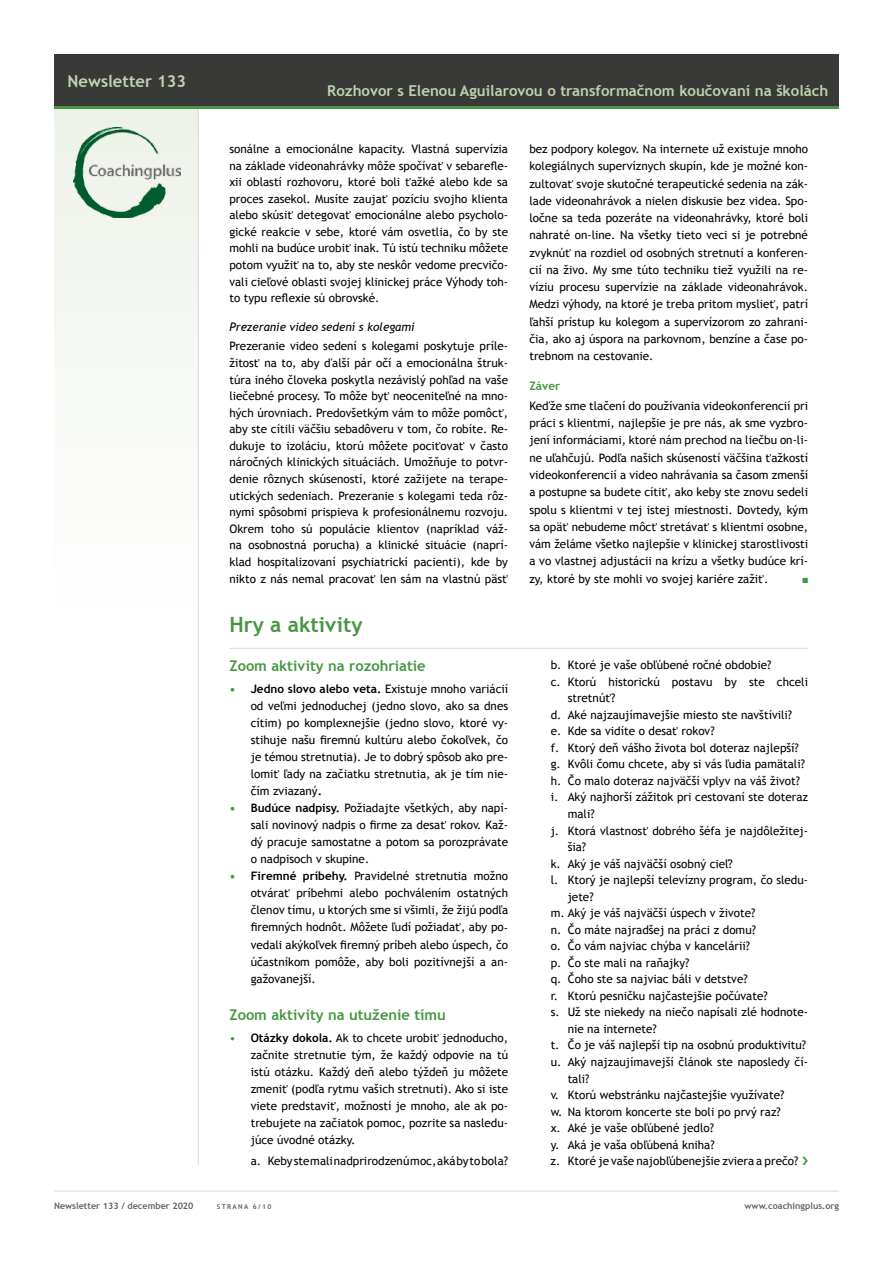
<style>
.page{position:relative;width:893px;height:1263px;background:#fff}
.page>*{position:absolute;margin:0;border:0;box-sizing:border-box;transform-origin:0 0}
.t1{font:700 21px "Trebuchet MS";color:#469642}
.t2{font:700 16.5px "Trebuchet MS";color:#c0d2b0}
.t3{font:700 15px "Trebuchet MS";color:#c0d2b0}
.t4{font:700 14.7px "Trebuchet MS";color:#469642}
.t5{font:11.7px/16.6px "Trebuchet MS";color:#000;text-align:justify}
.t6{font:italic 11.7px "Trebuchet MS";color:#000}
.t7{font:700 11.7px "Trebuchet MS";color:#469642}
.t8{font:700 9px "Trebuchet MS";color:#646363}
.t9{font:7.5px "Zapf Dingbats ITC";color:#469642}
.t10{font:700 6.75px "Trebuchet MS";letter-spacing:.2em;color:#646363}
.s1{font-weight:700;color:#469642}
.s2{font-weight:700}
.s3{color:#469642}
</style>
<div class="page">
<div style="left:54px;top:106px;width:145px;height:525px;background:#f7f9f6"></div>
<hr style="left:54px;top:1191px;width:785px;height:1px;background:#dadada">
<hr style="left:198px;top:108px;width:1px;height:1057px;background:#dadada">
<div style="left:54px;top:54px;width:785px;height:53px;background:#393938"></div>
<hr style="left:54px;top:106px;width:785px;height:3px;background:#469642">
<img style="left:74px;top:127px;width:106px;height:91px">
<hr style="left:229px;top:648px;width:579px;height:1px;background:#dadada">
<h2 class="t2" style="left:68px;top:70px;width:120px">Newsletter 133</h2>
<p class="t3" style="left:327px;top:81px;width:503px">Rozhovor s Elenou Aguilarovou o transformačnom koučovaní na školách</p>
<p class="t5" style="left:229px;top:141px;width:280px">sonálne a emocionálne kapacity. Vlastná supervízia na základe videonahrávky môže spočívať v sebarefle&shy;xii oblastí rozhovoru, ktoré boli ťažké alebo kde sa proces zasekol. Musíte zaujať pozíciu svojho klienta alebo skúsiť detegovať emocionálne alebo psycholo&shy;gické reakcie v sebe, ktoré vám osvetlia, čo by ste mohli na budúce urobiť inak. Tú istú techniku môžete potom využiť na to, aby ste neskôr vedome precvičo&shy;vali cieľové oblasti svojej klinickej práce Výhody toh&shy;to typu reflexie sú obrovské.</p>
<p class="t6" style="left:229px;top:320px;width:187px">Prezeranie video sedení s kolegami</p>
<p class="t5" style="left:229px;top:338px;width:280px">Prezeranie video sedení s kolegami poskytuje príle&shy;žitosť na to, aby ďalší pár očí a emocionálna štruk&shy;túra iného človeka poskytla nezávislý pohľad na vaše liečebné procesy. To môže byť neoceniteľné na mno&shy;hých úrovniach. Predovšetkým vám to môže pomôcť, aby ste cítili väčšiu sebadôveru v tom, čo robíte. Re&shy;dukuje to izoláciu, ktorú môžete pociťovať v často náročných klinických situáciách. Umožňuje to potvr&shy;denie rôznych skúseností, ktoré zažijete na terape&shy;utických sedeniach. Prezeranie s kolegami teda rôz&shy;nymi spôsobmi prispieva k profesionálnemu rozvoju.<br>Okrem toho sú populácie klientov (napríklad váž&shy;na osobnostná porucha) a klinické situácie (naprí&shy;klad hospitalizovaní psychiatrickí pacienti), kde by nikto z nás nemal pracovať len sám na vlastnú päsť</p>
<h1 class="t1" style="left:229px;top:611px;width:135px">Hry a aktivity</h1>
<p class="t4" style="left:229px;top:657px;width:198px">Zoom aktivity na rozohriatie</p>
<p class="t5" style="left:251px;top:681px;width:259px;text-indent:-21px"><span class="s1">•</span> <span class="s2">Jedno slovo alebo veta.</span> Existuje mnoho variácií od veľmi jednoduchej (jedno slovo, ako sa dnes cítim) po komplexnejšie (jedno slovo, ktoré vy&shy;stihuje našu firemnú kultúru alebo čokoľvek, čo je témou stretnutia). Je to dobrý spôsob ako pre&shy;lomiť ľady na začiatku stretnutia, ak je tím nie&shy;čím zviazaný<span class="s2">.</span></p>
<p class="t5" style="left:251px;top:800px;width:259px;text-indent:-21px"><span class="s1">•</span> <span class="s2">Budúce nadpisy.</span> Požiadajte všetkých, aby napí&shy;sali novinový nadpis o firme za desať rokov. Kaž&shy;dý pracuje samostatne a potom sa porozprávate o nadpisoch v skupine.</p>
<p class="t5" style="left:251px;top:868px;width:259px;text-indent:-21px"><span class="s1">•</span> <span class="s2">Firemné príbehy.</span> Pravidelné stretnutia možno otvárať príbehmi alebo pochválením ostatných členov tímu, u ktorých sme si všimli, že žijú podľa firemných hodnôt. Môžete ľudí požiadať, aby po&shy;vedali akýkoľvek firemný príbeh alebo úspech, čo účastníkom pomôže, aby boli pozitívnejší a an&shy;gažovanejší.</p>
<p class="t4" style="left:229px;top:1005px;width:218px">Zoom aktivity na utuženie tímu</p>
<p class="t5" style="left:251px;top:1029px;width:259px;text-indent:-21px"><span class="s3">•</span> <span class="s2">Otázky dokola.</span> Ak to chcete urobiť jednoducho, začnite stretnutie tým, že každý odpovie na tú istú otázku. Každý deň alebo týždeň ju môžete zmeniť (podľa rytmu vašich stretnutí). Ako si iste viete predstaviť, možností je mnoho, ale ak po&shy;trebujete na začiatok pomoc, pozrite sa nasledu&shy;júce úvodné otázky.</p>
<p class="t5" style="left:251px;top:1153px;width:259px">a. Keby ste mali nadprirodzenú moc, aká by to bola?</p>
<p class="t5" style="left:529px;top:140px;width:280px;line-height:17.2px">bez podpory kolegov. Na internete už existuje mnoho kolegiálnych supervíznych skupín, kde je možné kon&shy;zultovať svoje skutočné terapeutické sedenia na zák&shy;lade videonahrávok a nielen diskusie bez videa. Spo&shy;ločne sa teda pozeráte na videonahrávky, ktoré boli nahraté on-line. Na všetky tieto veci si je potrebné zvyknúť na rozdiel od osobných stretnutí a konferen&shy;cií na živo. My sme túto techniku tiež využili na re&shy;víziu procesu supervízie na základe videonahrávok.<br>Medzi výhody, na ktoré je treba pritom myslieť, patrí ľahší prístup ku kolegom a supervízorom zo zahrani&shy;čia, ako aj úspora na parkovnom, benzíne a čase po&shy;trebnom na cestovanie.</p>
<p class="t7" style="left:529px;top:378px;width:32px">Záver</p>
<p class="t5" style="left:529px;top:397px;width:280px;line-height:17.2px">Keďže sme tlačení do používania videokonferencií pri práci s klientmi, najlepšie je pre nás, ak sme vyzbro&shy;jení informáciami, ktoré nám prechod na liečbu on-li&shy;ne uľahčujú. Podľa našich skúseností väčšina ťažkostí videokonferencií a video nahrávania sa časom zmenší a postupne sa budete cítiť, ako keby ste znovu sedeli spolu s klientmi v tej istej miestnosti. Dovtedy, kým sa opäť nebudeme môcť stretávať s klientmi osobne, vám želáme všetko najlepšie v klinickej starostlivosti a vo vlastnej adjustácii na krízu a všetky budúce krí&shy;zy, ktoré by ste mohli vo svojej kariére zažiť.</p>
<p class="t9" style="left:802px;top:576px;width:7px">■</p>
<p class="t5" style="left:551px;top:657px;width:222px">b. Ktoré je vaše obľúbené ročné obdobie?</p>
<p class="t5" style="left:551px;top:673px;width:259px">c. Ktorú historickú postavu by ste chceli</p>
<p class="t5" style="left:568px;top:690px;width:49px">stretnúť?</p>
<p class="t5" style="left:551px;top:706px;width:243px">d. Aké najzaujímavejšie miesto ste navštívili?</p>
<p class="t5" style="left:551px;top:723px;width:165px">e. Kde sa vidíte o desať rokov?</p>
<p class="t5" style="left:551px;top:739px;width:250px">f. Ktorý deň vášho života bol doteraz najlepší?</p>
<p class="t5" style="left:551px;top:756px;width:256px">g. Kvôli čomu chcete, aby si vás ľudia pamätali?</p>
<p class="t5" style="left:551px;top:773px;width:251px">h. Čo malo doteraz najväčší vplyv na váš život?</p>
<p class="t5" style="left:551px;top:789px;width:259px">i. Aký najhorší zážitok pri cestovaní ste doteraz</p>
<p class="t5" style="left:568px;top:806px;width:28px">mali?</p>
<p class="t5" style="left:551px;top:822px;width:259px">j. Ktorá vlastnosť dobrého šéfa je najdôležitej-</p>
<p class="t5" style="left:568px;top:839px;width:20px">šia?</p>
<p class="t5" style="left:551px;top:855px;width:184px">k. Aký je váš najväčší osobný cieľ?</p>
<p class="t5" style="left:551px;top:872px;width:259px">l. Ktorý je najlepší televízny program, čo sledu-</p>
<p class="t5" style="left:568px;top:888px;width:27px">jete?</p>
<p class="t5" style="left:551px;top:905px;width:206px">m. Aký je váš najväčší úspech v živote?</p>
<p class="t5" style="left:551px;top:921px;width:207px">n. Čo máte najradšej na práci z domu?</p>
<p class="t5" style="left:551px;top:938px;width:201px">o. Čo vám najviac chýba v kancelárii?</p>
<p class="t5" style="left:551px;top:954px;width:140px">p. Čo ste mali na raňajky?</p>
<p class="t5" style="left:551px;top:971px;width:199px">q. Čoho ste sa najviac báli v detstve?</p>
<p class="t5" style="left:551px;top:987px;width:219px">r. Ktorú pesničku najčastejšie počúvate?</p>
<p class="t5" style="left:551px;top:1004px;width:259px">s. Už ste niekedy na niečo napísali zlé hodnote-</p>
<p class="t5" style="left:568px;top:1020px;width:91px">nie na internete?</p>
<p class="t5" style="left:551px;top:1037px;width:257px">t. Čo je váš najlepší tip na osobnú produktivitu?</p>
<p class="t5" style="left:551px;top:1054px;width:259px">u. Aký najzaujímavejší článok ste naposledy čí-</p>
<p class="t5" style="left:568px;top:1070px;width:23px">tali?</p>
<p class="t5" style="left:551px;top:1087px;width:235px">v. Ktorú webstránku najčastejšie využívate?</p>
<p class="t5" style="left:551px;top:1103px;width:232px">w. Na ktorom koncerte ste boli po prvý raz?</p>
<p class="t5" style="left:551px;top:1120px;width:165px">x. Aké je vaše obľúbené jedlo?</p>
<p class="t5" style="left:551px;top:1136px;width:165px">y. Aká je vaša obľúbená kniha?</p>
<p class="t5" style="left:551px;top:1153px;width:249px">z. Ktoré je vaše najobľúbenejšie zviera a prečo?</p>
<p class="t8" style="left:54px;top:1200px;width:141px">Newsletter 133 / december 2020</p>
<p class="t10" style="left:217px;top:1202px;width:56px">STRANA 6/10</p>
<p class="t8" style="left:745px;top:1200px;width:96px">www.coachingplus.org</p>
</div>
